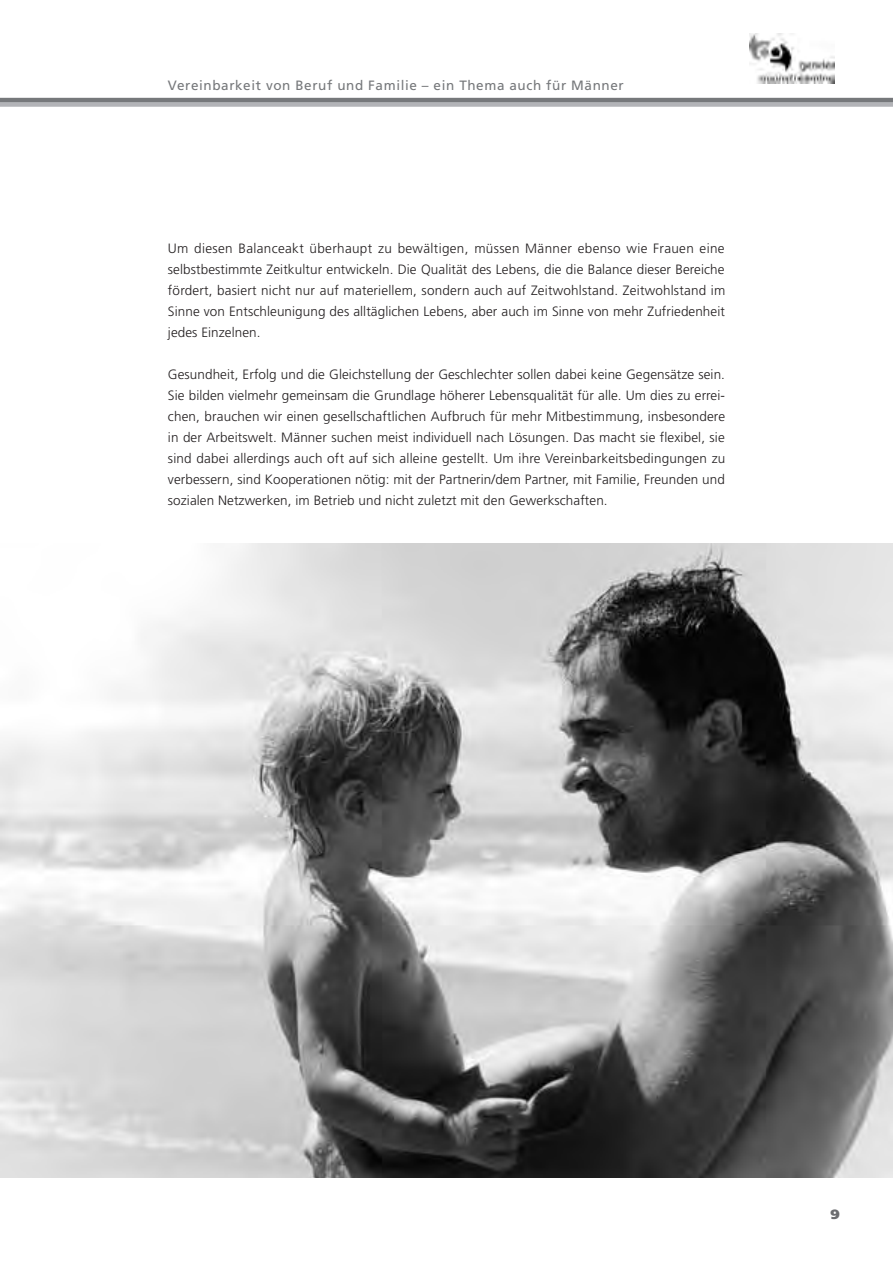
<style>
.page{position:relative;width:893px;height:1263px;background:#fff}
.page>*{position:absolute;margin:0;border:0;box-sizing:border-box;transform-origin:0 0}
.t1{font:300 13.5px/21px "Frutiger";letter-spacing:.005em;color:#231f20;text-align:justify}
.t2{font:13.5px "Frutiger";letter-spacing:.045em;color:#76787b}
.t3{font:900 13.5px "Frutiger";color:#6c6d70}
</style>
<div class="page">
<img style="left:749px;top:33px;width:85px;height:50px">
<div style="left:0;top:102px;width:893px;height:5px;background:#b2b3b7"></div>
<hr style="left:0;top:98px;width:893px;height:4px;background:#76787b">
<img style="left:0;top:543px;width:893px;height:635px">
<p class="t2" style="left:168px;top:77px;width:457px">Vereinbarkeit von Beruf und Familie – ein Thema auch für Männer</p>
<p class="t1" style="left:168px;top:238px;width:559px">Um diesen Balanceakt überhaupt zu bewältigen, müssen Männer ebenso wie Frauen eine selbstbestimmte Zeitkultur entwickeln. Die Qualität des Lebens, die die Balance dieser Bereiche fördert, basiert nicht nur auf materiellem, sondern auch auf Zeitwohlstand. Zeitwohlstand im Sinne von Entschleunigung des alltäglichen Lebens, aber auch im Sinne von mehr Zufriedenheit jedes Einzelnen.</p>
<p class="t1" style="left:168px;top:364px;width:559px">Gesundheit, Erfolg und die Gleichstellung der Geschlechter sollen dabei keine Gegensätze sein.<br>Sie bilden vielmehr gemeinsam die Grundlage höherer Lebensqualität für alle. Um dies zu errei&shy;chen, brauchen wir einen gesellschaftlichen Aufbruch für mehr Mitbestimmung, insbesondere in der Arbeitswelt. Männer suchen meist individuell nach Lösungen. Das macht sie flexibel, sie sind dabei allerdings auch oft auf sich alleine gestellt. Um ihre Vereinbarkeitsbedingungen zu verbessern, sind Kooperationen nötig: mit der Partnerin/dem Partner, mit Familie, Freunden und sozialen Netzwerken, im Betrieb und nicht zuletzt mit den Gewerkschaften.</p>
<p class="t3" style="left:831px;top:1206px;width:11px">9</p>
</div>
